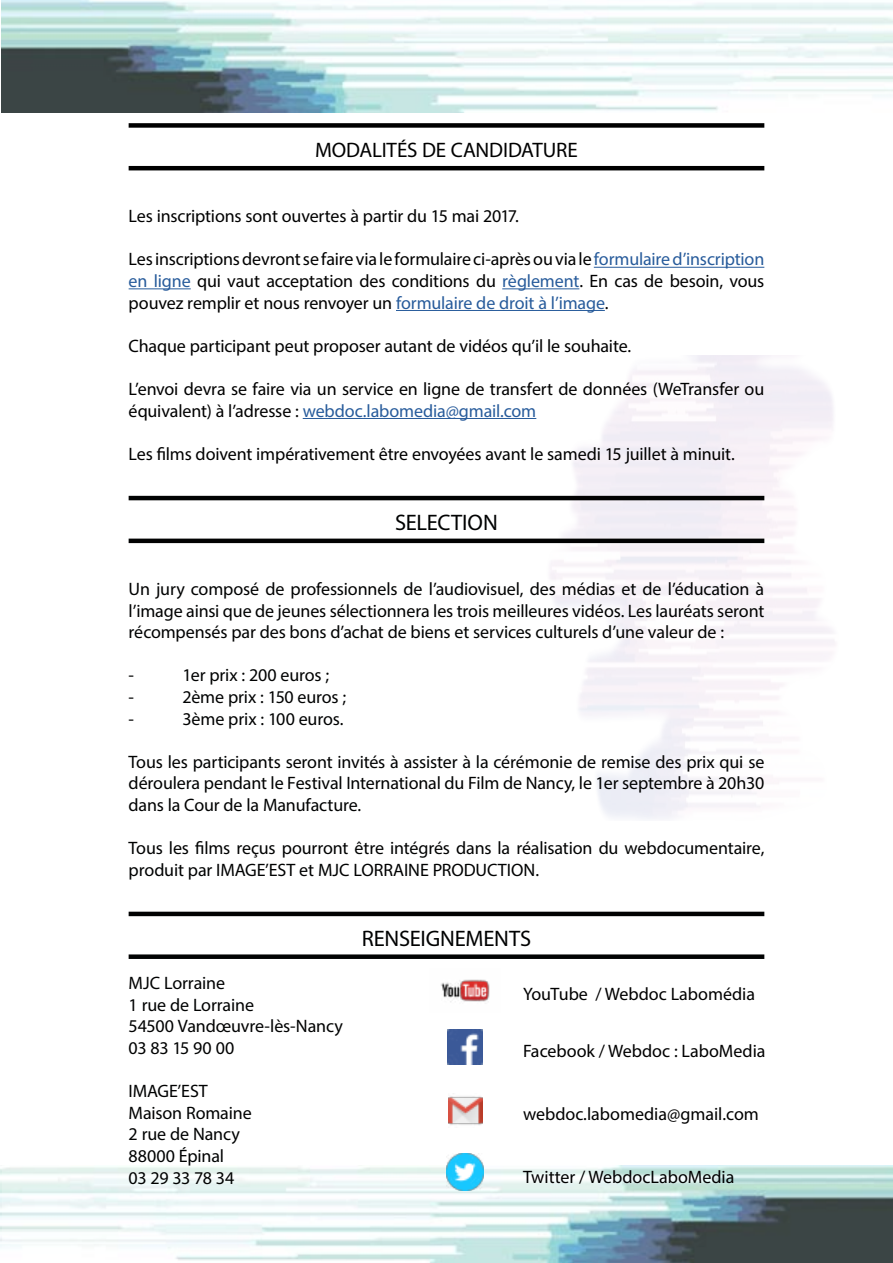
<style>
.page{position:relative;width:893px;height:1263px;background:#fff}
.page>*{position:absolute;margin:0;border:0;box-sizing:border-box;transform-origin:0 0}
.t1{font:22.5px "Myriad Pro";letter-spacing:-.005em;color:#010202}
.t2{font:21px "Myriad Pro";letter-spacing:-.005em;color:#000}
.t3{font:18px/21.6px "Myriad Pro";letter-spacing:-.005em;color:#010202}
.t4{font:18px/21.6px "Myriad Pro";letter-spacing:-.005em;color:#000;text-align:justify}
.s1{color:#275b9b}
</style>
<div class="page">
<img style="left:1px;top:0;width:892px;height:113px">
<img style="left:0;top:1165px;width:893px;height:98px">
<div style="left:129px;top:123px;width:635px;height:5px;background:#000"></div>
<hr style="left:129px;top:166px;width:635px;height:4px;background:#000">
<hr style="left:594px;top:267px;width:170px;height:1px;background:#275b9b">
<hr style="left:129px;top:288px;width:62px;height:1px;background:#275b9b">
<hr style="left:502px;top:288px;width:77px;height:1px;background:#275b9b">
<hr style="left:396px;top:310px;width:209px;height:1px;background:#275b9b">
<hr style="left:303px;top:418px;width:233px;height:1px;background:#275b9b">
<hr style="left:129px;top:496px;width:635px;height:4px;background:#010202">
<hr style="left:129px;top:539px;width:635px;height:4px;background:#010202">
<hr style="left:129px;top:912px;width:635px;height:4px;background:#010202">
<div style="left:129px;top:954px;width:635px;height:5px;background:#010202"></div>
<img style="left:448px;top:1029px;width:34px;height:35px">
<img style="left:448px;top:1093px;width:34px;height:32px">
<img style="left:446px;top:1154px;width:38px;height:37px">
<img style="left:441px;top:979px;width:49px;height:23px">
<p class="t2" style="left:315px;top:137px;width:264px">MODALITÉS DE CANDIDATURE</p>
<p class="t4" style="left:129px;top:205px;width:392px">Les inscriptions sont ouvertes à partir du 15 mai 2017.</p>
<p class="t4" style="left:129px;top:248px;width:637px">Les inscriptions devront se faire via le formulaire ci-après ou via le <span class="s1">formulaire d’inscription en ligne</span> qui vaut acceptation des conditions du <span class="s1">règlement</span>. En cas de besoin, vous pouvez remplir et nous renvoyer un <span class="s1">formulaire de droit à l’image</span>.</p>
<p class="t4" style="left:129px;top:335px;width:504px">Chaque participant peut proposer autant de vidéos qu’il le souhaite.</p>
<p class="t4" style="left:129px;top:378px;width:637px">L’envoi devra se faire via un service en ligne de transfert de données (WeTransfer ou équivalent) à l’adresse : <span class="s1">webdoc.labomedia@gmail.com</span></p>
<p class="t4" style="left:129px;top:443px;width:608px">Les films doivent impérativement être envoyées avant le samedi 15 juillet à minuit.</p>
<p class="t1" style="left:395px;top:509px;width:104px">SELECTION</p>
<p class="t3" style="left:129px;top:578px;width:637px;text-align:justify">Un jury composé de professionnels de l’audiovisuel, des médias et de l’éducation à l’image ainsi que de jeunes sélectionnera les trois meilleures vidéos. Les lauréats seront récompensés par des bons d’achat de biens et services culturels d’une valeur de :</p>
<p class="t3" style="left:129px;top:664px;width:7px">-</p>
<p class="t3" style="left:183px;top:664px;width:148px">1er prix : 200 euros ;</p>
<p class="t3" style="left:129px;top:686px;width:7px">-</p>
<p class="t3" style="left:183px;top:686px;width:165px">2ème prix : 150 euros ;</p>
<p class="t3" style="left:129px;top:707px;width:7px">-</p>
<p class="t3" style="left:183px;top:707px;width:162px">3ème prix : 100 euros.</p>
<p class="t3" style="left:129px;top:751px;width:637px;text-align:justify">Tous les participants seront invités à assister à la cérémonie de remise des prix qui se déroulera pendant le Festival International du Film de Nancy, le 1er septembre à 20h30 dans la Cour de la Manufacture.</p>
<p class="t3" style="left:129px;top:837px;width:637px">Tous les films reçus pourront être intégrés dans la réalisation du webdocumentaire, produit par IMAGE’EST et MJC LORRAINE PRODUCTION.</p>
<p class="t3" style="left:129px;top:972px;width:216px">MJC Lorraine<br>1 rue de Lorraine<br>54500 Vandœuvre-lès-Nancy<br>03 83 15 90 00</p>
<p class="t3" style="left:129px;top:1080px;width:125px">IMAGE’EST<br>Maison Romaine<br>2 rue de Nancy<br>88000 Épinal<br>03 29 33 78 34</p>
<p class="t1" style="left:362px;top:924px;width:171px">RENSEIGNEMENTS</p>
<p class="t4" style="left:523px;top:983px;width:234px">YouTube / Webdoc Labomédia</p>
<p class="t4" style="left:523px;top:1039px;width:244px">Facebook / Webdoc : LaboMedia</p>
<p class="t4" style="left:523px;top:1103px;width:237px">webdoc.labomedia@gmail.com</p>
<p class="t4" style="left:523px;top:1166px;width:213px">Twitter / WebdocLaboMedia</p>
</div>
